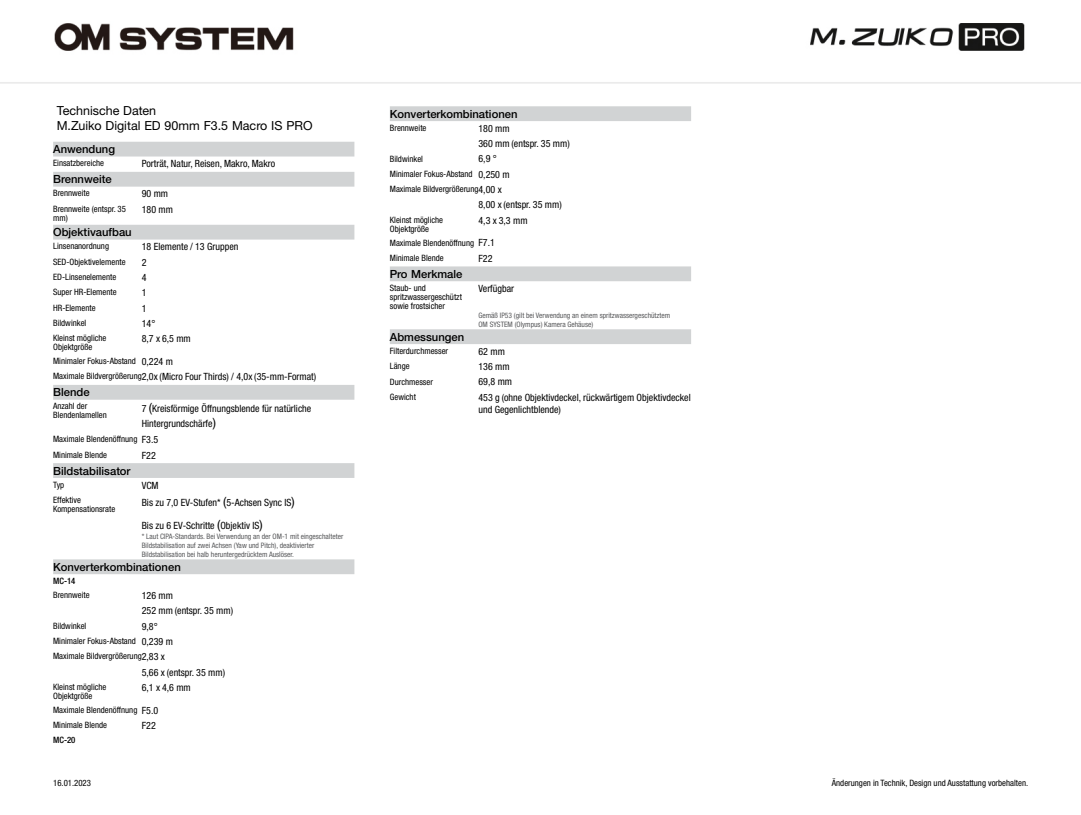
<style>
.page{position:relative;width:1081px;height:815px;background:#fff}
.page>*{position:absolute;margin:0;border:0;box-sizing:border-box;transform-origin:0 0}
.t1{font:12.5px/15px "Helvetica Neue LTW1 G";color:#000}
.t2{font:500 11.25px "Helvetica Neue LTW1 G";color:#000}
.t3{font:condensed 10px/15.4px "Helvetica Neue LTW1 G";color:#000}
.t4{font:condensed 8.75px/8.8px "Helvetica Neue LTW1 G";color:#000}
.t5{font:500 condensed 8.75px "Helvetica Neue LTW1 G";color:#000}
.t6{font:condensed 7.5px/9px "Helvetica Neue LTW1 G";color:#58595b}
.s1{font-size:10px}
.s2{font-size:8.75px}
.s3{font-stretch:normal;font-size:12.5px}
</style>
<div class="page">
<svg style="left:53px;top:142px;width:301px;height:432px"></svg>
<svg style="left:390px;top:106px;width:301px;height:238px"></svg>
<img style="left:0;top:23px;width:1081px;height:61px">
<h1 class="t1" style="left:57px;top:103px;width:257px">Technische Daten<br>M.Zuiko Digital ED 90mm F3.5 Macro IS PRO</h1>
<p class="t2" style="left:53px;top:142px;width:63px">Anwendung</p>
<p class="t4" style="left:53px;top:159px;width:52px">Einsatzbereiche</p>
<p class="t3" style="left:142px;top:156px;width:135px">Porträt, Natur, Reisen, Makro, Makro</p>
<p class="t2" style="left:53px;top:172px;width:60px">Brennweite</p>
<p class="t4" style="left:53px;top:189px;width:38px">Brennweite</p>
<p class="t3" style="left:142px;top:186px;width:28px">90 mm</p>
<p class="t4" style="left:53px;top:204px;width:74px">Brennweite (entspr. 35 mm)</p>
<p class="t3" style="left:142px;top:201px;width:33px">180 mm</p>
<p class="t2" style="left:53px;top:225px;width:80px">Objektivaufbau</p>
<p class="t4" style="left:53px;top:242px;width:57px">Linsenanordnung</p>
<p class="t3" style="left:142px;top:239px;width:98px">18 Elemente / 13 Gruppen</p>
<p class="t4" style="left:53px;top:257px;width:74px">SED-Objektivelemente</p>
<p class="t3" style="left:142px;top:254px;width:6px">2</p>
<p class="t4" style="left:53px;top:273px;width:65px">ED-Linsenelemente</p>
<p class="t3" style="left:142px;top:270px;width:6px">4</p>
<p class="t4" style="left:53px;top:288px;width:65px">Super HR-Elemente</p>
<p class="t3" style="left:142px;top:285px;width:6px">1</p>
<p class="t4" style="left:53px;top:303px;width:44px">HR-Elemente</p>
<p class="t3" style="left:142px;top:300px;width:6px">1</p>
<p class="t4" style="left:53px;top:319px;width:35px">Bildwinkel</p>
<p class="t3" style="left:142px;top:316px;width:15px">14°</p>
<p class="t4" style="left:53px;top:334px;width:55px">Kleinst mögliche<br>Objektgröße</p>
<p class="t3" style="left:142px;top:331px;width:51px">8,7 x 6,5 mm</p>
<p class="t4" style="left:53px;top:357px;width:121px">Minimaler Fokus-Abstand <span class="s1">0,224 m</span></p>
<p class="t3" style="left:53px;top:369px;width:264px"><span class="s2">Maximale Bildvergrößerung</span>2,0x (Micro Four Thirds) / 4,0x (35-mm-Format)</p>
<p class="t2" style="left:53px;top:386px;width:38px">Blende</p>
<p class="t4" style="left:53px;top:402px;width:55px">Anzahl der<br>Blendenlamellen</p>
<p class="t3" style="left:142px;top:401px;width:171px;line-height:15px">7 <span class="s3">(</span>Kreisförmige Öffnungsblende für natürliche<br>Hintergrundschärfe<span class="s3">)</span></p>
<p class="t4" style="left:53px;top:432px;width:107px;line-height:15.4px">Maximale Blendenöffnung <span class="s1">F3.5<br></span>Minimale Blende</p>
<p class="t3" style="left:142px;top:447px;width:16px">F22</p>
<p class="t2" style="left:53px;top:464px;width:79px">Bildstabilisator</p>
<p class="t4" style="left:53px;top:480px;width:13px">Typ</p>
<p class="t3" style="left:142px;top:477px;width:18px">VCM</p>
<p class="t4" style="left:53px;top:496px;width:64px">Effektive<br>Kompensationsrate</p>
<p class="t3" style="left:142px;top:495px;width:155px">Bis zu 7,0 EV-Stufen* <span class="s3">(</span>5-Achsen Sync IS<span class="s3">)</span></p>
<p class="t3" style="left:142px;top:517px;width:123px">Bis zu 6 EV-Schritte <span class="s3">(</span>Objektiv IS<span class="s3">)</span></p>
<p class="t6" style="left:142px;top:532px;width:203px">* Laut CIPA-Standards. Bei Verwendung an der OM-1 mit eingeschalteter<br>Bildstabilisation auf zwei Achsen (Yaw und Pitch), deaktivierter<br>Bildstabilisation bei halb heruntergedrücktem Auslöser.</p>
<p class="t2" style="left:53px;top:560px;width:129px">Konverterkombinationen</p>
<p class="t5" style="left:53px;top:576px;width:24px">MC-14</p>
<p class="t4" style="left:53px;top:591px;width:38px">Brennweite</p>
<p class="t3" style="left:142px;top:588px;width:93px">126 mm<br>252 mm (entspr. 35 mm)</p>
<p class="t4" style="left:53px;top:621px;width:35px">Bildwinkel</p>
<p class="t3" style="left:142px;top:618px;width:17px">9,8°</p>
<p class="t4" style="left:53px;top:633px;width:121px;line-height:15.4px">Minimaler Fokus-Abstand <span class="s1">0,239 m<br></span>Maximale Bildvergrößerung<span class="s1">2,83 x</span></p>
<p class="t3" style="left:142px;top:664px;width:85px">5,66 x (entspr. 35 mm)</p>
<p class="t4" style="left:53px;top:682px;width:55px">Kleinst mögliche<br>Objektgröße</p>
<p class="t3" style="left:142px;top:680px;width:51px">6,1 x 4,6 mm</p>
<p class="t4" style="left:53px;top:702px;width:107px;line-height:15.4px">Maximale Blendenöffnung <span class="s1">F5.0<br></span>Minimale Blende</p>
<p class="t3" style="left:142px;top:718px;width:16px">F22</p>
<p class="t5" style="left:53px;top:735px;width:24px">MC-20</p>
<p class="t2" style="left:390px;top:107px;width:129px">Konverterkombinationen</p>
<p class="t4" style="left:390px;top:123px;width:38px">Brennweite</p>
<p class="t3" style="left:478px;top:121px;width:93px">180 mm<br>360 mm (entspr. 35 mm)</p>
<p class="t4" style="left:390px;top:154px;width:35px">Bildwinkel</p>
<p class="t3" style="left:478px;top:151px;width:20px">6,9 °</p>
<p class="t4" style="left:390px;top:166px;width:121px;line-height:15.4px">Minimaler Fokus-Abstand <span class="s1">0,250 m<br></span>Maximale Bildvergrößerung<span class="s1">4,00 x</span></p>
<p class="t3" style="left:478px;top:197px;width:85px">8,00 x (entspr. 35 mm)</p>
<p class="t4" style="left:390px;top:215px;width:55px">Kleinst mögliche<br>Objektgröße</p>
<p class="t3" style="left:478px;top:213px;width:51px">4,3 x 3,3 mm</p>
<p class="t4" style="left:390px;top:235px;width:107px;line-height:15.4px">Maximale Blendenöffnung <span class="s1">F7.1<br></span>Minimale Blende</p>
<p class="t3" style="left:478px;top:251px;width:16px">F22</p>
<p class="t2" style="left:390px;top:267px;width:74px">Pro Merkmale</p>
<p class="t4" style="left:390px;top:284px;width:74px">Staub- und spritzwassergeschützt sowie frostsicher</p>
<p class="t3" style="left:478px;top:281px;width:37px">Verfügbar</p>
<p class="t6" style="left:478px;top:311px;width:193px">Gemäß IP53 (gilt bei Verwendung an einem spritzwassergeschütztem<br>OM SYSTEM (Olympus) Kamera Gehäuse)</p>
<p class="t2" style="left:390px;top:330px;width:76px">Abmessungen</p>
<p class="t4" style="left:390px;top:346px;width:60px">Filterdurchmesser</p>
<p class="t3" style="left:478px;top:344px;width:28px">62 mm</p>
<p class="t4" style="left:390px;top:362px;width:21px">Länge</p>
<p class="t3" style="left:478px;top:359px;width:33px">136 mm</p>
<p class="t4" style="left:390px;top:377px;width:45px">Durchmesser</p>
<p class="t3" style="left:478px;top:374px;width:35px">69,8 mm</p>
<p class="t4" style="left:390px;top:392px;width:28px">Gewicht</p>
<p class="t3" style="left:478px;top:391px;width:214px;line-height:12px">453 g (ohne Objektivdeckel, rückwärtigem Objektivdeckel und Gegenlichtblende)</p>
<p class="t4" style="left:53px;top:778px;width:39px">16.01.2023</p>
<p class="t4" style="left:832px;top:778px;width:198px">Änderungen in Technik, Design und Ausstattung vorbehalten.</p>
</div>
